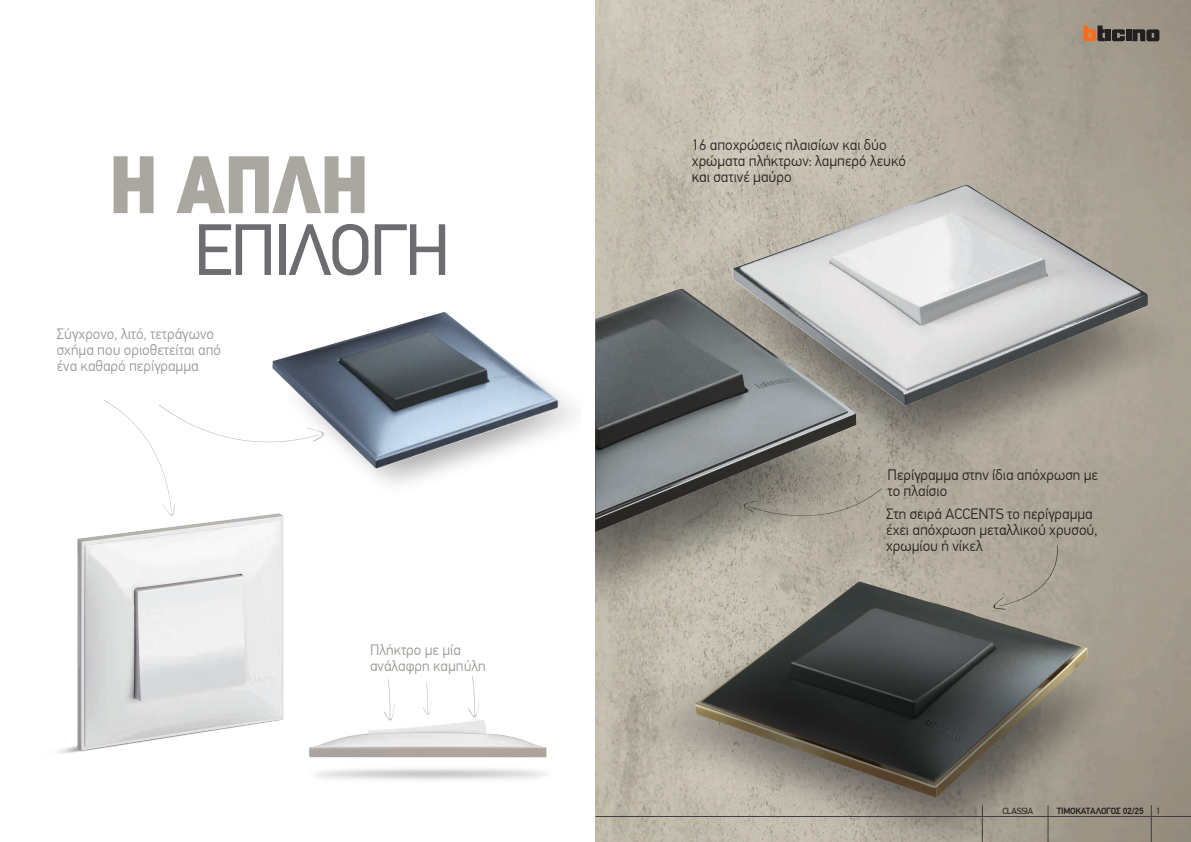
<style>
.page{position:relative;width:1191px;height:842px;background:#fff}
.page>*{position:absolute;margin:0;border:0;box-sizing:border-box;transform-origin:0 0}
.t1{font:900 81.7px "PF Din Text Pro";color:#aaa7a1;scale:.85 1}
.t2{font:72.8px "PF Din Text Pro";letter-spacing:-.04em;color:#6c6d70}
.t3{font:300 15px/16px "PF Din Text Pro";color:#231f20}
.t4{font:300 15px/16px "PF Din Text Pro";color:#98968f}
.Brochure_Section{font:500 9px "PF Din Text Pro";letter-spacing:-.025em;color:#231f20}
.Brochure_Title{font:9px "PF Din Text Pro";letter-spacing:-.03em;color:#231f20}
.Page_Number{font:9px "PF Din Text Pro";color:#231f20}
</style>
<div class="page">
<img style="left:595px;top:0;width:596px;height:842px">
<img style="left:595px;top:181px;width:578px;height:463px">
<img style="left:652px;top:519px;width:463px;height:323px">
<img style="left:272px;top:312px;width:286px;height:157px">
<svg style="left:384px;top:679px;width:10px;height:40px"></svg>
<svg style="left:423px;top:683px;width:8px;height:32px"></svg>
<svg style="left:468px;top:676px;width:11px;height:42px"></svg>
<img style="left:357px;top:719px;width:144px;height:16px">
<div style="left:1105px;top:29px;width:6px;height:12px;background:#231f20"></div>
<div style="left:1126px;top:29px;width:5px;height:12px;background:#231f20"></div>
<svg style="left:1083px;top:26px;width:21px;height:15px"></svg>
<svg style="left:1112px;top:29px;width:12px;height:12px"></svg>
<svg style="left:1132px;top:29px;width:27px;height:12px"></svg>
<img style="left:309px;top:735px;width:238px;height:45px">
<img style="left:58px;top:517px;width:226px;height:237px">
<svg style="left:104px;top:400px;width:222px;height:117px"></svg>
<hr style="left:982px;top:805px;width:1px;height:37px;background:#3e3e3f">
<hr style="left:1047px;top:805px;width:1px;height:37px;background:#3e3e3f">
<hr style="left:1151px;top:805px;width:1px;height:37px;background:#3e3e3f">
<hr style="left:595px;top:816px;width:596px;height:1px;background:#3e3e3f">
<svg style="left:741px;top:488px;width:141px;height:29px;background:#9d978b"></svg>
<h1 class="t1" style="left:109px;top:133px;width:306px">Η ΑΠΛΗ</h1>
<h2 class="t2" style="left:193px;top:207px;width:259px">ΕΠΙΛΟΓΗ</h2>
<p class="t4" style="left:57px;top:326px;width:166px">Σύγχρονο, λιτό, τετράγωνο σχήμα που οριοθετείται από ένα καθαρό περίγραμμα</p>
<p class="t4" style="left:370px;top:642px;width:117px">Πλήκτρο με μία ανάλαφρη καμπύλη</p>
<p class="t3" style="left:692px;top:137px;width:216px">16 αποχρώσεις πλαισίων και δύο χρώματα πλήκτρων: λαμπερό λευκό και σατινέ μαύρο</p>
<p class="t3" style="left:887px;top:467px;width:212px">Περίγραμμα στην ίδια απόχρωση με το πλαίσιο</p>
<p class="t3" style="left:886px;top:506px;width:213px">Στη σειρά ACCENTS το περίγραμμα έχει απόχρωση μεταλλικού χρυσού, χρωμίου ή νίκελ</p>
<p class="Brochure_Title" style="left:1002px;top:805px;width:32px">CLASSIA</p>
<p class="Brochure_Section" style="left:1056px;top:805px;width:88px">TIMOΚΑΤΑΛΟΓΟΣ 02/25</p>
<p class="Page_Number" style="left:1156px;top:805px;width:6px">1</p>
</div>
